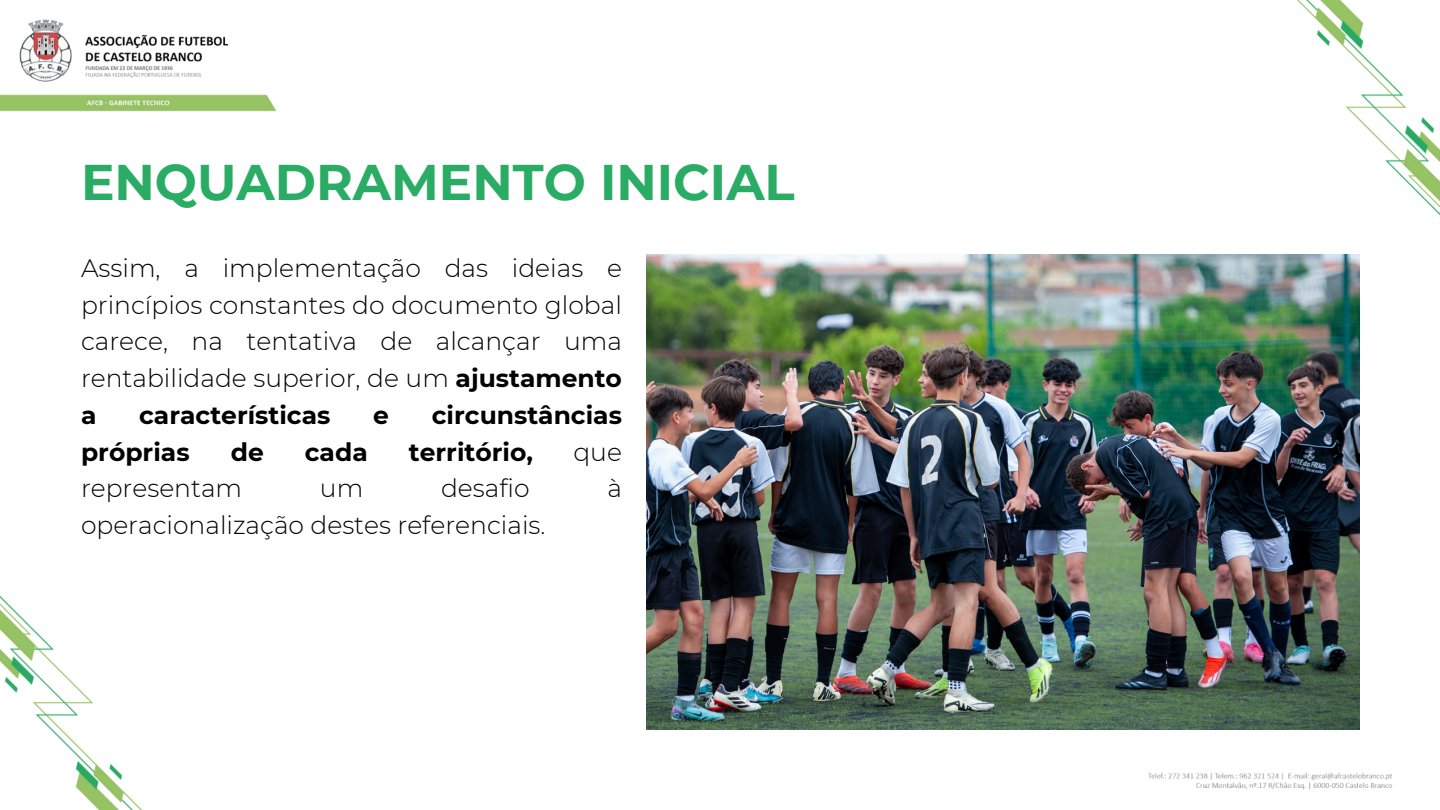
<style>
.page{position:relative;width:1440px;height:810px;background:#fff}
.page>*{position:absolute;margin:0;border:0;box-sizing:border-box;transform-origin:0 0}
.t1{font:700 50px "Montserrat";color:#2aac65}
.t2{font:300 25px/36.8px "Montserrat";color:#000;text-align:justify}
.t3{font:700 25px "Montserrat";color:#000}
.s1{font-weight:700}
</style>
<div class="page">
<img style="left:0;top:19px;width:277px;height:93px">
<img style="left:1107px;top:344px;width:286px;height:446px">
<img style="left:0;top:595px;width:143px;height:215px">
<img style="left:1297px;top:0;width:143px;height:216px">
<img style="left:647px;top:254px;width:712px;height:475px">
<p class="t1" style="left:81px;top:151px;width:715px">ENQUADRAMENTO INICIAL</p>
<p class="t2" style="left:81px;top:249px;width:542px">Assim, a implementação das ideias e princípios constantes do documento global carece, na tentativa de alcançar uma rentabilidade superior, de um <span class="s1">ajustamento a</span></p>
<p class="t3" style="left:139px;top:400px;width:193px">características</p>
<p class="t3" style="left:373px;top:400px;width:17px">e</p>
<p class="t3" style="left:432px;top:400px;width:192px">circunstâncias</p>
<p class="t3" style="left:81px;top:436px;width:110px">próprias</p>
<p class="t3" style="left:231px;top:436px;width:35px">de</p>
<p class="t3" style="left:305px;top:436px;width:64px">cada</p>
<p class="t3" style="left:409px;top:436px;width:126px">território,</p>
<p class="t2" style="left:573px;top:433px;width:50px">que</p>
<p class="t2" style="left:81px;top:470px;width:163px">representam</p>
<p class="t2" style="left:320px;top:470px;width:45px">um</p>
<p class="t2" style="left:441px;top:470px;width:90px">desafio</p>
<p class="t2" style="left:607px;top:470px;width:16px">à</p>
<p class="t2" style="left:81px;top:507px;width:466px">operacionalização destes referenciais.</p>
</div>
